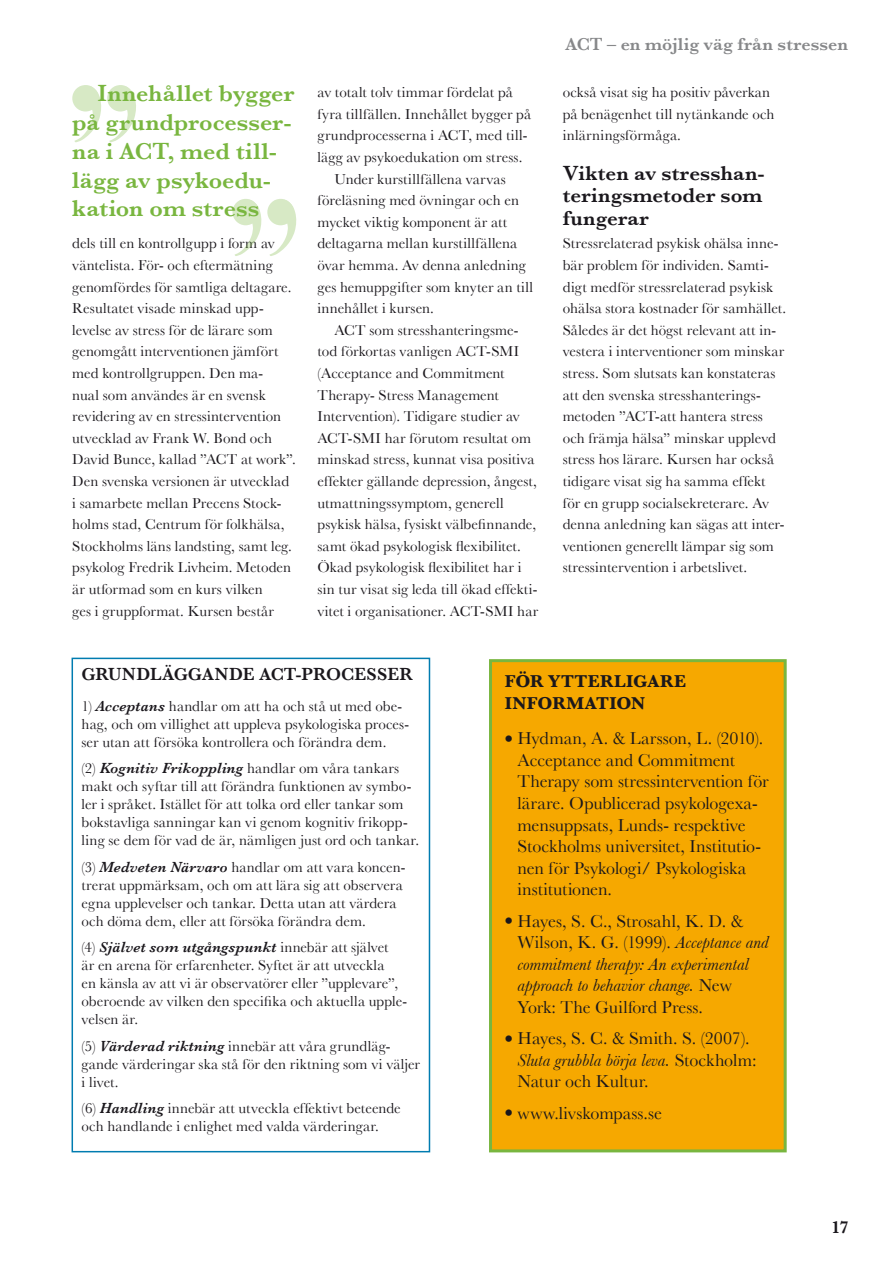
<style>
.page{position:relative;width:893px;height:1263px;background:#fff}
.page>*{position:absolute;margin:0;border:0;box-sizing:border-box;transform-origin:0 0}
.t1{font:600 24px/28.8px "Baskerville";letter-spacing:.005em;color:#79b63f}
.t2{font:600 21px/22.5px "Baskerville";letter-spacing:.005em;color:#1a171c;text-align:justify}
.t3{font:18px/21.6px "Baskerville";color:#1a171c}
.t4{font:italic 18px/21.6px "Baskerville";letter-spacing:.01em;color:#1a171c}
.t5{font:600 18px "Baskerville";color:#1a171c}
.t6{font:600 18px "Baskerville";letter-spacing:.005em;color:#87888a}
.t7{font:700 18px/21.6px "Baskerville";letter-spacing:.02em;color:#1a171c}
.t8{font:15px/21.6px "Baskerville";letter-spacing:.01em;color:#1a171c}
.s1{font-weight:600;font-style:italic}
.s2{font-weight:700;font-size:22.5px}
.s3{font-weight:700;font-style:normal;font-size:22.5px}
.s4{font-style:normal}
.s5{font-style:italic}
</style>
<div class="page">
<svg style="left:72px;top:85px;width:27px;height:27px"></svg>
<svg style="left:107px;top:85px;width:27px;height:27px"></svg>
<svg style="left:74px;top:85px;width:27px;height:58px"></svg>
<svg style="left:109px;top:85px;width:27px;height:58px"></svg>
<svg style="left:232px;top:199px;width:27px;height:26px"></svg>
<svg style="left:267px;top:199px;width:27px;height:26px"></svg>
<svg style="left:234px;top:199px;width:28px;height:57px"></svg>
<svg style="left:269px;top:199px;width:28px;height:57px"></svg>
<div style="left:72px;top:658px;width:358px;height:494px;border:2px solid #007cb0"></div>
<div style="left:490px;top:661px;width:295px;height:490px;background:#f6a800"></div>
<div style="left:489px;top:659px;width:298px;height:493px;border:3px solid #79b63f"></div>
<h1 class="t1" style="left:72px;top:79px;width:223px;text-indent:26px">Innehållet bygger på grundprocesser&shy;na i ACT, med til - lägg av psykoedu&shy;kation om stress</h1>
<p class="t8" style="left:72px;top:233px;width:225px">dels till en kontrollgupp i form av väntelista. För- och eftermätning genomfördes för samtliga deltagare.<br>Resultatet visade minskad upp&shy;levelse av stress för de lärare som genomgått interventionen jämfört med kontrollgruppen. Den ma-<br>nual som användes är en svensk revidering av en stressintervention utvecklad av Frank W. Bond och David Bunce, kallad ”ACT at work”.<br>Den svenska versionen är utvecklad i samarbete mellan Precens Stock&shy;holms stad, Centrum för folkhälsa, Stockholms läns landsting, samt leg. psykolog Fredrik Livheim. Metoden är utformad som en kurs vilken<br>ges i gruppformat. Kursen består</p>
<p class="t8" style="left:317px;top:81px;width:197px">av totalt tolv timmar fördelat på</p>
<p class="t8" style="left:317px;top:103px;width:215px">fyra tillfällen. Innehållet bygger på</p>
<p class="t8" style="left:317px;top:125px;width:212px">grundprocesserna i ACT, med til -</p>
<p class="t8" style="left:317px;top:146px;width:206px">lägg av psykoedukation om stress.</p>
<p class="t8" style="left:334px;top:168px;width:173px">Under kurstillfällena varvas</p>
<p class="t8" style="left:317px;top:189px;width:203px">föreläsning med övningar och en</p>
<p class="t8" style="left:317px;top:211px;width:191px">mycket viktig komponent är att</p>
<p class="t8" style="left:317px;top:233px;width:201px">deltagarna mellan kurstillfällena</p>
<p class="t8" style="left:317px;top:254px;width:210px">övar hemma. Av denna anledning</p>
<p class="t8" style="left:317px;top:276px;width:217px">ges hemuppgifter som knyter an till</p>
<p class="t8" style="left:317px;top:297px;width:118px">innehållet i kursen.</p>
<p class="t8" style="left:334px;top:319px;width:186px">ACT som stresshanteringsme-</p>
<p class="t8" style="left:317px;top:341px;width:203px">tod förkortas vanligen ACT-SMI</p>
<p class="t8" style="left:317px;top:362px;width:189px">(Acceptance and Commitment</p>
<p class="t8" style="left:317px;top:384px;width:183px">Therapy- Stress Management</p>
<p class="t8" style="left:317px;top:405px;width:204px">Intervention). Tidigare studier av</p>
<p class="t8" style="left:317px;top:427px;width:215px">ACT-SMI har förutom resultat om</p>
<p class="t8" style="left:317px;top:449px;width:218px">minskad stress, kunnat visa positiva</p>
<p class="t8" style="left:317px;top:470px;width:221px">effekter gällande depression, ångest,</p>
<p class="t8" style="left:317px;top:492px;width:188px">utmattningssymptom, generell</p>
<p class="t8" style="left:317px;top:513px;width:220px">psykisk hälsa, fysiskt välbefinnande,</p>
<p class="t8" style="left:317px;top:535px;width:205px">samt ökad psykologisk flexibilitet.</p>
<p class="t8" style="left:317px;top:557px;width:206px">Ökad psykologisk flexibilitet har i</p>
<p class="t8" style="left:317px;top:578px;width:221px">sin tur visat sig leda till ökad effekti-</p>
<p class="t8" style="left:317px;top:600px;width:222px">vitet i organisationer. ACT-SMI har</p>
<p class="t6" style="left:565px;top:34px;width:285px">ACT – en möjlig väg från stressen</p>
<p class="t8" style="left:563px;top:81px;width:213px">också visat sig ha positiv påverkan på benägenhet till nytänkande och inlärningsförmåga.</p>
<h2 class="t2" style="left:563px;top:162px;width:204px">Vikten av stresshan&shy;teringsmetoder som fungerar</h2>
<p class="t8" style="left:563px;top:233px;width:225px">Stressrelaterad psykisk ohälsa inne&shy;bär problem för individen. Samti&shy;digt medför stressrelaterad psykisk ohälsa stora kostnader för samhället.<br>Således är det högst relevant att in&shy;vestera i interventioner som minskar stress. Som slutsats kan konstateras att den svenska stresshanterings&shy;metoden ”ACT-att hantera stress och främja hälsa” minskar upplevd stress hos lärare. Kursen har också tidigare visat sig ha samma effekt för en grupp socialsekreterare. Av denna anledning kan sägas att inter&shy;ventionen generellt lämpar sig som stressintervention i arbetslivet.</p>
<p class="t5" style="left:82px;top:663px;width:333px">GRUNDLÄGGANDE ACT-PROCESSER</p>
<p class="t8" style="left:82px;top:696px;width:329px;line-height:18px">1) <span class="s1">Acceptans</span> handlar om att ha och stå ut med obe&shy;hag, och om villighet att uppleva psykologiska proces&shy;ser utan att försöka kontrollera och förändra dem.</p>
<p class="t8" style="left:82px;top:759px;width:339px;line-height:18px">(2) <span class="s1">Kognitiv Frikoppling</span> handlar om våra tankars makt och syftar till att förändra funktionen av symbo&shy;ler i språket. Istället för att tolka ord eller tankar som bokstavliga sanningar kan vi genom kognitiv frikopp&shy;ling se dem för vad de är, nämligen just ord och tankar.</p>
<p class="t8" style="left:82px;top:857px;width:325px;line-height:18px">(3) <span class="s1">Medveten Närvaro</span> handlar om att vara koncen&shy;trerat uppmärksam, och om att lära sig att observera egna upplevelser och tankar. Detta utan att värdera och döma dem, eller att försöka förändra dem.</p>
<p class="t8" style="left:82px;top:938px;width:327px;line-height:18px">(4) <span class="s1">Självet som utgångspunkt</span> innebär att självet<br>är en arena för erfarenheter. Syftet är att utveckla<br>en känsla av att vi är observatörer eller ”upplevare”, oberoende av vilken den specifika och aktuella upple&shy;velsen är.</p>
<p class="t8" style="left:82px;top:1036px;width:340px;line-height:18px">(5) <span class="s1">Värderad riktning</span> innebär att våra grundläg&shy;gande värderingar ska stå för den riktning som vi väljer i livet.</p>
<p class="t8" style="left:82px;top:1099px;width:321px;line-height:18px">(6) <span class="s1">Handling</span> innebär att utveckla effektivt beteende och handlande i enlighet med valda värderingar.</p>
<p class="t7" style="left:505px;top:670px;width:183px">FÖR YTTERLIGARE<br>INFORMATION</p>
<p class="t3" style="left:517px;top:727px;width:253px;text-indent:-13px"><span class="s2">•</span> Hydman, A. &amp; Larsson, L. (2010).<br>Acceptance and Commitment<br>Therapy som stressintervention för lärare. Opublicerad psykologexa&shy;mensuppsats, Lunds- respektive<br>Stockholms universitet, Institutio&shy;nen för Psykologi/ Psykologiska institutionen.</p>
<p class="t4" style="left:517px;top:910px;width:253px;text-indent:-13px"><span class="s3">•</span> <span class="s4">Hayes, S. C., Strosahl, K. D. &amp;<br>Wilson, K. G. (1999).</span> Acceptance and commitment therapy: An experimental approach to behavior change. <span class="s4">New<br>York: The Guilford Press.</span></p>
<p class="t3" style="left:517px;top:1027px;width:241px;text-indent:-13px"><span class="s2">•</span> Hayes, S. C. &amp; Smith. S. (2007).<br><span class="s5">Sluta grubbla börja leva.</span> Stockholm:<br>Natur och Kultur.</p>
<p class="t3" style="left:505px;top:1102px;width:159px"><span class="s2">•</span> www.livskompass.se</p>
<p class="t5" style="left:832px;top:1217px;width:18px">17</p>
</div>
